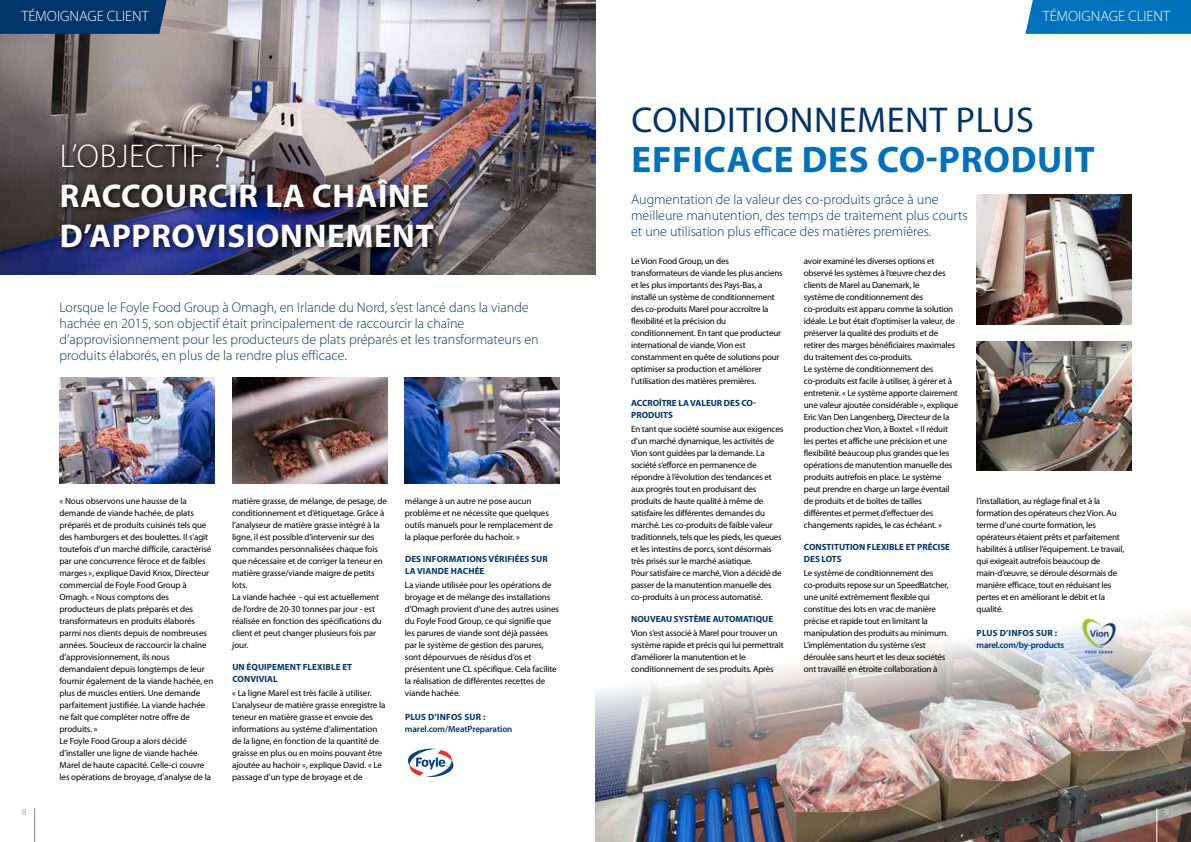
<style>
.page{position:relative;width:1191px;height:842px;background:#fff}
.page>*{position:absolute;margin:0;border:0;box-sizing:border-box;transform-origin:0 0}
.t1{font:700 37px "Myriad Pro";letter-spacing:.02em;color:#0072bc}
.t2{font:36px "Myriad Pro";letter-spacing:.02em;color:#003569}
.t3{font:700 33px/40px "Myriad Pro";letter-spacing:.02em;color:#fff}
.t4{font:300 33px "Myriad Pro";letter-spacing:.02em;color:#fff}
.t5{font:300 15px "Myriad Pro";color:#fff}
.t6{font:300 14px/16px "Myriad Pro";color:#003569}
.t7{font:9px/12px "Myriad Pro";letter-spacing:-.02em;color:#000}
.t8{font:700 9px/12px "Myriad Pro";color:#003569}
.t9{font:600 9px "Myriad Pro";letter-spacing:-.02em;color:#003569}
.t10{font:700 9px "Myriad Pro";letter-spacing:.02em;color:#003569}
.t11{font:300 9px "Myriad Pro";color:#747e78}
.t12{font:300 9px "Myriad Pro";color:#fff}
</style>
<div class="page">
<img style="left:595px;top:460px;width:596px;height:382px">
<div style="left:1025px;top:0;width:166px;height:34px;background:#0072bc"></div>
<img style="left:976px;top:341px;width:155px;height:129px">
<img style="left:976px;top:195px;width:155px;height:129px">
<img style="left:1079px;top:616px;width:39px;height:40px">
<img style="left:0;top:0;width:595px;height:275px">
<svg style="left:408px;top:748px;width:46px;height:30px"></svg>
<div style="left:58px;top:140px;width:383px;height:115px;background:#000;opacity:.75"></div>
<div style="left:0;top:0;width:167px;height:34px;background:#003569"></div>
<hr style="left:34px;top:808px;width:1px;height:34px;background:#748a96">
<hr style="left:1156px;top:808px;width:1px;height:34px;background:#fff">
<img style="left:232px;top:377px;width:155px;height:106px">
<img style="left:405px;top:377px;width:155px;height:106px">
<img style="left:60px;top:377px;width:154px;height:106px">
<h3 class="t5" style="left:21px;top:7px;width:129px">TÉMOIGNAGE CLIENT</h3>
<h3 class="t4" style="left:60px;top:136px;width:166px">L’OBJECTIF ?</h3>
<h3 class="t3" style="left:60px;top:175px;width:375px">RACCOURCIR LA CHAÎNE<br>D’APPROVISIONNEMENT</h3>
<p class="t6" style="left:60px;top:299px;width:481px">Lorsque le Foyle Food Group à Omagh, en Irlande du Nord, s’est lancé dans la viande hachée en 2015, son objectif était principalement de raccourcir la chaîne d’approvisionnement pour les producteurs de plats préparés et les transformateurs en produits élaborés, en plus de la rendre plus efficace.</p>
<p class="t7" style="left:60px;top:495px;width:155px">« Nous observons une hausse de la demande de viande hachée, de plats préparés et de produits cuisinés tels que des hamburgers et des boulettes. Il s’agit toutefois d’un marché difficile, caractérisé par une concurrence féroce et de faibles marges », explique David Knox, Directeur commercial de Foyle Food Group à Omagh. « Nous comptons des producteurs de plats préparés et des transformateurs en produits élaborés parmi nos clients depuis de nombreuses années. Soucieux de raccourcir la chaîne d’approvisionnement, ils nous demandaient depuis longtemps de leur fournir également de la viande hachée, en plus de muscles entiers. Une demande parfaitement justifiée. La viande hachée ne fait que compléter notre offre de produits. »<br>Le Foyle Food Group a alors décidé d’installer une ligne de viande hachée Marel de haute capacité. Celle-ci couvre les opérations de broyage, d’analyse de la</p>
<p class="t7" style="left:232px;top:495px;width:156px">matière grasse, de mélange, de pesage, de conditionnement et d’étiquetage. Grâce à l’analyseur de matière grasse intégré à la ligne, il est possible d’intervenir sur des commandes personnalisées chaque fois que nécessaire et de corriger la teneur en matière grasse/viande maigre de petits lots.<br>La viande hachée - qui est actuellement de l’ordre de 20-30 tonnes par jour - est réalisée en fonction des spécifications du client et peut changer plusieurs fois par jour.</p>
<p class="t8" style="left:232px;top:661px;width:121px">UN ÉQUIPEMENT FLEXIBLE ET<br>CONVIVIAL</p>
<p class="t7" style="left:232px;top:687px;width:155px">« La ligne Marel est très facile à utiliser.<br>L’analyseur de matière grasse enregistre la teneur en matière grasse et envoie des informations au système d’alimentation de la ligne, en fonction de la quantité de graisse en plus ou en moins pouvant être ajoutée au hachoir », explique David. « Le passage d’un type de broyage et de</p>
<p class="t7" style="left:405px;top:495px;width:149px">mélange à un autre ne pose aucun problème et ne nécessite que quelques outils manuels pour le remplacement de la plaque perforée du hachoir. »</p>
<p class="t8" style="left:405px;top:553px;width:144px">DES INFORMATIONS VÉRIFIÉES SUR<br>LA VIANDE HACHÉE</p>
<p class="t7" style="left:405px;top:579px;width:156px">La viande utilisée pour les opérations de broyage et de mélange des installations d’Omagh provient d’une des autres usines du Foyle Food Group, ce qui signifie que les parures de viande sont déjà passées par le système de gestion des parures, sont dépourvues de résidus d’os et présentent une CL spécifique. Cela facilite la réalisation de différentes recettes de viande hachée.</p>
<p class="t10" style="left:405px;top:711px;width:82px">PLUS D’INFOS SUR :</p>
<p class="t9" style="left:405px;top:723px;width:109px">marel.com/MeatPreparation</p>
<h3 class="t5" style="left:1042px;top:7px;width:129px">TÉMOIGNAGE CLIENT</h3>
<h2 class="t2" style="left:631px;top:97px;width:404px">CONDITIONNEMENT PLUS</h2>
<h1 class="t1" style="left:631px;top:135px;width:465px">EFFICACE DES CO-PRODUIT</h1>
<h3 class="t6" style="left:631px;top:191px;width:338px">Augmentation de la valeur des co-produits grâce à une meilleure manutention, des temps de traitement plus courts et une utilisation plus efficace des matières premières.</h3>
<p class="t7" style="left:631px;top:255px;width:153px">Le Vion Food Group, un des transformateurs de viande les plus anciens et les plus importants des Pays-Bas, a installé un système de conditionnement des co-produits Marel pour accroître la flexibilité et la précision du conditionnement. En tant que producteur international de viande, Vion est constamment en quête de solutions pour optimiser sa production et améliorer l’utilisation des matières premières.</p>
<p class="t8" style="left:631px;top:397px;width:126px">ACCROÎTRE LA VALEUR DES CO-<br>PRODUITS</p>
<p class="t7" style="left:631px;top:423px;width:154px">En tant que société soumise aux exigences d’un marché dynamique, les activités de Vion sont guidées par la demande. La société s’efforce en permanence de répondre à l’évolution des tendances et aux progrès tout en produisant des produits de haute qualité à même de satisfaire les différentes demandes du marché. Les co-produits de faible valeur traditionnels, tels que les pieds, les queues et les intestins de porcs, sont désormais très prisés sur le marché asiatique.<br>Pour satisfaire ce marché, Vion a décidé de passer de la manutention manuelle des co-produits à un process automatisé.</p>
<p class="t8" style="left:631px;top:613px;width:143px">NOUVEAU SYSTÈME AUTOMATIQUE</p>
<p class="t7" style="left:631px;top:627px;width:154px">Vion s’est associé à Marel pour trouver un système rapide et précis qui lui permettrait d’améliorer la manutention et le conditionnement de ses produits. Après</p>
<p class="t7" style="left:804px;top:255px;width:156px">avoir examiné les diverses options et observé les systèmes à l’œuvre chez des clients de Marel au Danemark, le<br>système de conditionnement des co-produits est apparu comme la solution idéale. Le but était d’optimiser la valeur, de préserver la qualité des produits et de retirer des marges bénéficiaires maximales du traitement des co-produits.<br>Le système de conditionnement des co-produits est facile à utiliser, à gérer et à entretenir. « Le système apporte clairement une valeur ajoutée considérable », explique Eric Van Den Langenberg, Directeur de la production chez Vion, à Boxtel. « Il réduit les pertes et affiche une précision et une flexibilité beaucoup plus grandes que les opérations de manutention manuelle des produits autrefois en place. Le système peut prendre en charge un large éventail de produits et de boîtes de tailles différentes et permet d’effectuer des changements rapides, le cas échéant. »</p>
<p class="t8" style="left:804px;top:541px;width:148px">CONSTITUTION FLEXIBLE ET PRÉCISE<br>DES LOTS</p>
<p class="t7" style="left:804px;top:567px;width:146px">Le système de conditionnement des co-produits repose sur un SpeedBatcher, une unité extrêmement flexible qui constitue des lots en vrac de manière précise et rapide tout en limitant la manipulation des produits au minimum.<br>L’implémentation du système s’est déroulée sans heurt et les deux sociétés ont travaillé en étroite collaboration à</p>
<p class="t7" style="left:976px;top:495px;width:149px">l’installation, au réglage final et à la formation des opérateurs chez Vion. Au terme d’une courte formation, les opérateurs étaient prêts et parfaitement habilités à utiliser l’équipement. Le travail, qui exigeait autrefois beaucoup de main-d’œuvre, se déroule désormais de manière efficace, tout en réduisant les pertes et en améliorant le débit et la qualité.</p>
<p class="t10" style="left:976px;top:627px;width:82px">PLUS D’INFOS SUR :</p>
<p class="t9" style="left:976px;top:639px;width:89px">marel.com/by-products</p>
<p class="t11" style="left:22px;top:806px;width:6px">8</p>
<p class="t12" style="left:1164px;top:806px;width:6px">9</p>
</div>
